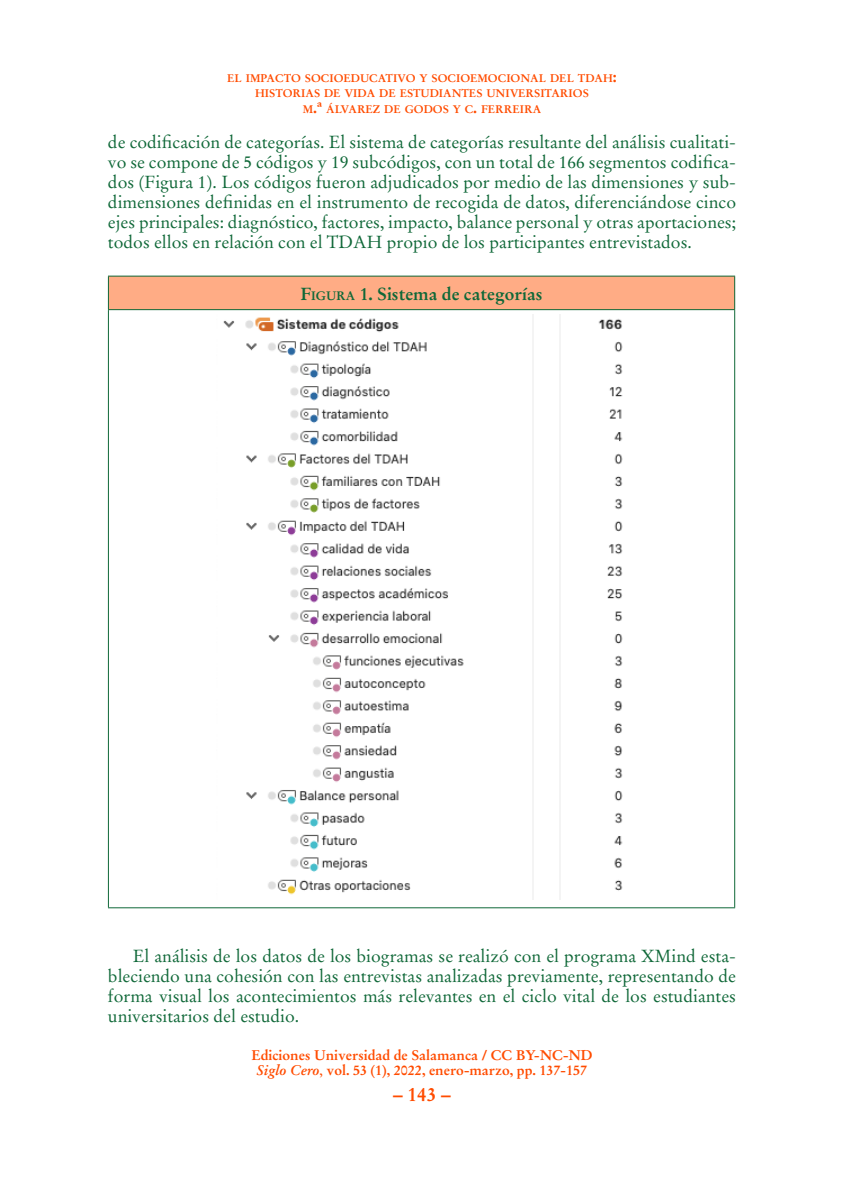
<style>
.page{position:relative;width:844px;height:1191px;background:#fff}
.page>*{position:absolute;margin:0;border:0;box-sizing:border-box;transform-origin:0 0}
.t1{font:700 19.25px "Stempel Garamond";color:#ff4c00}
.TEX_de_párrafo_N_par{font:17.5px/20.1px "Stempel Garamond";color:#0f6838;text-align:justify}
.TEX_de_párrafo_N_par-2{font:700 17.5px "Stempel Garamond";color:#0f6838}
.t2{font:700 14px/15.8px "Stempel Garamond";color:#ff4c00;text-align:center}
.t3{font:700 11.03px/15.8px "Stempel Garamond";color:#ff4c00;text-align:center}
.s1{font-size:15.75px}
.s2{font-style:inherit}
.s3{font-size:12.25px}
.s4{font-style:italic}
.s5{font-weight:400}
</style>
<div class="page">
<div style="left:108px;top:276px;width:626px;height:34px;background:#ffac85"></div>
<hr style="left:108px;top:276px;width:627px;height:1px;background:#0f6838">
<hr style="left:108px;top:276px;width:1px;height:33px;background:#0f6838">
<hr style="left:734px;top:276px;width:1px;height:33px;background:#0f6838">
<hr style="left:108px;top:309px;width:627px;height:1px;background:#0f6838">
<hr style="left:108px;top:310px;width:1px;height:597px;background:#0f6838">
<hr style="left:734px;top:310px;width:1px;height:597px;background:#0f6838">
<hr style="left:108px;top:907px;width:627px;height:1px;background:#0f6838">
<img style="left:223px;top:314px;width:400px;height:585px">
<p class="t3" style="left:227px;top:70px;width:391px">EL IMPACTO SOCIOEDUCATIVO Y SOCIOEMOCIONAL DEL TDAH<span class="s1">:<br></span>HISTORIAS DE VIDA DE ESTUDIANTES UNIVERSITARIOS<br>M<span class="s1">.ª</span> ÁLVAREZ DE GODOS Y C<span class="s1">.</span> FERREIRA</p>
<p class="TEX_de_párrafo_N_par" style="left:108px;top:132px;width:629px">de codificación de categorías. El sistema de categorías resultante del análisis cualitati&shy;vo se compone de 5 códigos y 19 subcódigos, con un total de 166 segmentos codifica&shy;dos (Figura 1). Los códigos fueron adjudicados por medio de las dimensiones y sub&shy;dimensiones definidas en el instrumento de recogida de datos, diferenciándose cinco ejes principales: diagnóstico, factores, impacto, balance personal y otras aportaciones; todos ellos en relación con el TDAH propio de los participantes entrevistados.</p>
<p class="TEX_de_párrafo_N_par-2" style="left:300px;top:283px;width:244px"><span class="s2">F</span><span class="s3">IGURA</span> 1. Sistema de categorías</p>
<p class="TEX_de_párrafo_N_par" style="left:108px;top:945px;width:629px;text-indent:25px">El análisis de los datos de los biogramas se realizó con el programa XMind esta&shy;bleciendo una cohesión con las entrevistas analizadas previamente, representando de forma visual los acontecimientos más relevantes en el ciclo vital de los estudiantes universitarios del estudio.</p>
<p class="t2" style="left:251px;top:1046px;width:342px">Ediciones Universidad de Salamanca / CC BY-NC-ND<br><span class="s4">Siglo Cero</span><span class="s5">,</span> vol. 53 (1), 2022, enero-marzo, pp. 137-157</p>
<p class="t1" style="left:393px;top:1082px;width:59px">– 143 –</p>
</div>
